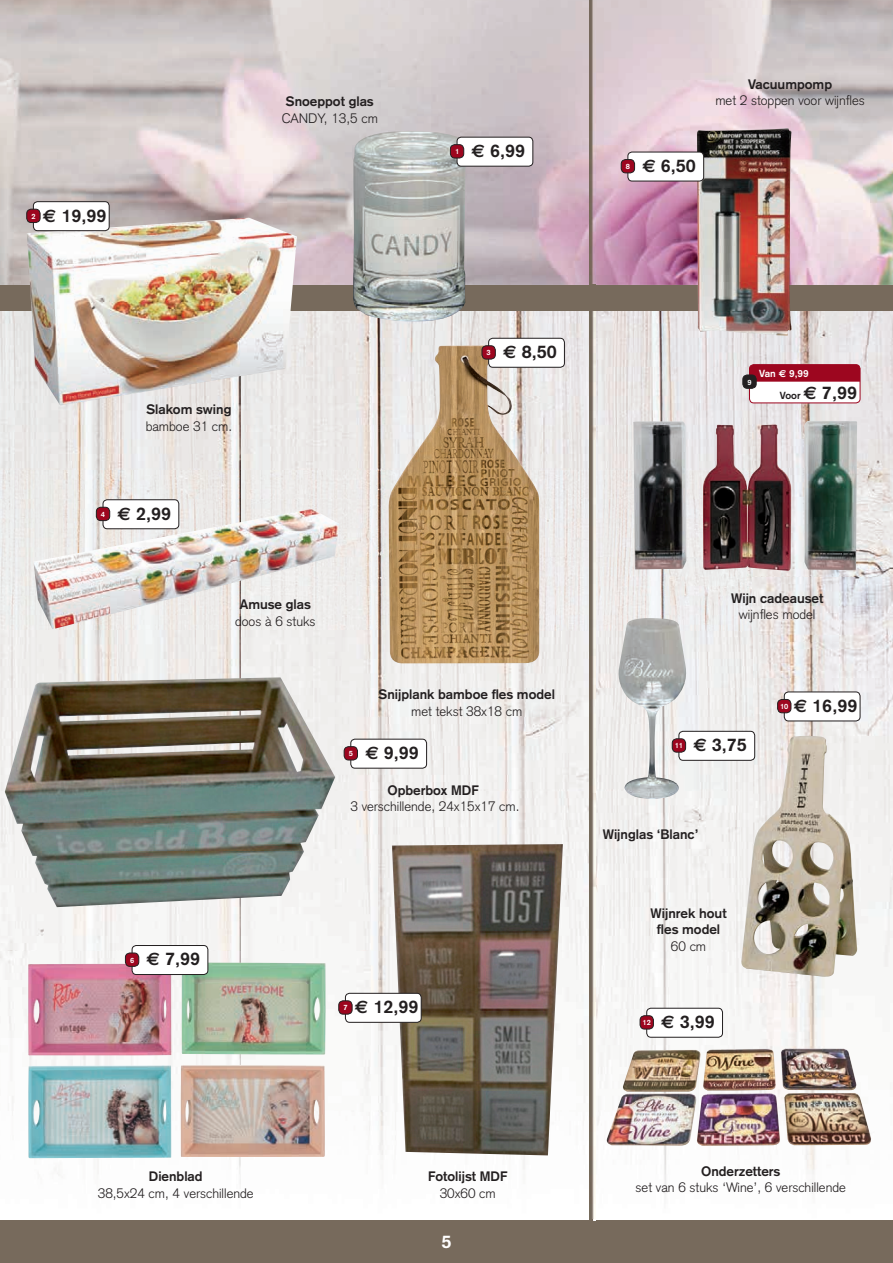
<style>
.page{position:relative;width:893px;height:1263px;background:#fff}
.page>*{position:absolute;margin:0;border:0;box-sizing:border-box;transform-origin:0 0}
.t1{font:700 18px "Akzidenz Grotesk";color:#231f20}
.t2{font:700 18px "Akzidenz Grotesk";color:#fff}
.t3{font:300 13.5px "Akzidenz Grotesk";color:#231f20}
.t4{font:700 13.5px/16.5px "Akzidenz Grotesk";color:#231f20;text-align:center}
.t5{font:700 10.2px "Akzidenz Grotesk";color:#231f20}
.t6{font:700 10.2px "Akzidenz Grotesk";color:#fff}
.t7{font:700 7.5px "Akzidenz Grotesk";color:#fff}
.s1{font-family:"Euro Sans"}
.s2{font-family:"Euro Sans";font-size:18px}
.s3{font-size:18px}
</style>
<div class="page">
<img style="left:0;top:310px;width:893px;height:894px">
<img style="left:0;top:0;width:893px;height:285px">
<div style="left:0;top:285px;width:893px;height:25px;background:#776a5c"></div>
<div style="left:0;top:1220px;width:893px;height:43px;background:#776a5c"></div>
<img style="left:5px;top:677px;width:330px;height:230px">
<img style="left:392px;top:844px;width:171px;height:311px">
<img style="left:27px;top:218px;width:270px;height:187px">
<img style="left:28px;top:962px;width:298px;height:196px">
<img style="left:33px;top:509px;width:306px;height:120px">
<img style="left:388px;top:345px;width:153px;height:319px">
<div style="left:351px;top:739px;width:76px;height:29px;background:#fff;border-radius:4px"></div>
<div style="left:350px;top:739px;width:77px;height:29px;border:1px solid #231f20;border-radius:4px"></div>
<div style="left:344px;top:747px;width:13px;height:13px;background:#9d061f;border-radius:5px"></div>
<div style="left:344px;top:746px;width:14px;height:14px;border:1px solid #231f20;border-radius:5px"></div>
<div style="left:489px;top:338px;width:75px;height:29px;background:#fff;border-radius:4px"></div>
<div style="left:488px;top:338px;width:77px;height:30px;border:1px solid #231f20;border-radius:4px"></div>
<div style="left:482px;top:346px;width:13px;height:13px;background:#9d061f;border-radius:5px"></div>
<div style="left:482px;top:345px;width:14px;height:14px;border:1px solid #231f20;border-radius:5px"></div>
<div style="left:345px;top:993px;width:76px;height:29px;background:#fff;border-radius:4px"></div>
<div style="left:345px;top:993px;width:77px;height:30px;border:1px solid #231f20;border-radius:4px"></div>
<div style="left:339px;top:1001px;width:13px;height:13px;background:#9d061f;border-radius:5px"></div>
<div style="left:338px;top:1000px;width:14px;height:14px;border:1px solid #231f20;border-radius:5px"></div>
<div style="left:132px;top:945px;width:76px;height:29px;background:#fff;border-radius:4px"></div>
<div style="left:132px;top:945px;width:76px;height:30px;border:1px solid #231f20;border-radius:4px"></div>
<div style="left:125px;top:953px;width:14px;height:13px;background:#9d061f;border-radius:5px"></div>
<div style="left:125px;top:953px;width:14px;height:14px;border:1px solid #231f20;border-radius:5px"></div>
<div style="left:33px;top:202px;width:76px;height:29px;background:#fff;border-radius:4px"></div>
<div style="left:33px;top:201px;width:77px;height:30px;border:1px solid #231f20;border-radius:4px"></div>
<div style="left:27px;top:209px;width:13px;height:14px;background:#9d061f;border-radius:5px"></div>
<div style="left:26px;top:209px;width:14px;height:14px;border:1px solid #231f20;border-radius:5px"></div>
<div style="left:103px;top:500px;width:76px;height:29px;background:#fff;border-radius:4px"></div>
<div style="left:103px;top:499px;width:76px;height:30px;border:1px solid #231f20;border-radius:4px"></div>
<div style="left:96px;top:507px;width:14px;height:14px;background:#9d061f;border-radius:5px"></div>
<div style="left:96px;top:507px;width:14px;height:14px;border:1px solid #231f20;border-radius:5px"></div>
<img style="left:697px;top:128px;width:95px;height:208px">
<div style="left:628px;top:152px;width:76px;height:29px;background:#fff;border-radius:4px"></div>
<div style="left:627px;top:152px;width:77px;height:29px;border:1px solid #231f20;border-radius:4px"></div>
<div style="left:621px;top:160px;width:14px;height:13px;background:#9d061f;border-radius:5px"></div>
<div style="left:621px;top:159px;width:14px;height:14px;border:1px solid #231f20;border-radius:5px"></div>
<img style="left:633px;top:421px;width:224px;height:150px">
<img style="left:617px;top:618px;width:73px;height:181px">
<div style="left:679px;top:731px;width:76px;height:29px;background:#fff;border-radius:4px"></div>
<div style="left:678px;top:731px;width:77px;height:30px;border:1px solid #231f20;border-radius:4px"></div>
<div style="left:672px;top:739px;width:14px;height:13px;background:#9d061f;border-radius:5px"></div>
<div style="left:672px;top:738px;width:14px;height:14px;border:1px solid #231f20;border-radius:5px"></div>
<img style="left:605px;top:1048px;width:268px;height:98px">
<div style="left:647px;top:1008px;width:75px;height:29px;background:#fff;border-radius:4px"></div>
<div style="left:646px;top:1008px;width:77px;height:29px;border:1px solid #231f20;border-radius:4px"></div>
<div style="left:640px;top:1016px;width:13px;height:13px;background:#9d061f;border-radius:5px"></div>
<div style="left:640px;top:1015px;width:14px;height:14px;border:1px solid #231f20;border-radius:5px"></div>
<div style="left:749px;top:365px;width:111px;height:38px;background:#fff;border-radius:4px"></div>
<div style="left:749px;top:364px;width:111px;height:39px;border:1px solid #9d061f;border-radius:4px"></div>
<div style="left:749px;top:365px;width:111px;height:17px;background:#9d061f"></div>
<div style="left:743px;top:375px;width:13px;height:13px;background:#231f20;border-radius:5px"></div>
<div style="left:742px;top:375px;width:14px;height:14px;border:1px solid #231f20;border-radius:5px"></div>
<div style="left:784px;top:692px;width:76px;height:29px;background:#fff;border-radius:4px"></div>
<div style="left:784px;top:691px;width:76px;height:30px;border:1px solid #231f20;border-radius:4px"></div>
<div style="left:778px;top:699px;width:13px;height:14px;background:#9d061f;border-radius:5px"></div>
<div style="left:777px;top:699px;width:14px;height:14px;border:1px solid #231f20;border-radius:5px"></div>
<img style="left:740px;top:736px;width:117px;height:242px">
<img style="left:589px;top:0;width:6px;height:285px">
<img style="left:589px;top:310px;width:6px;height:909px">
<img style="left:353px;top:131px;width:117px;height:192px">
<div style="left:457px;top:137px;width:76px;height:29px;background:#fff;border-radius:4px"></div>
<div style="left:457px;top:137px;width:76px;height:30px;border:1px solid #231f20;border-radius:4px"></div>
<div style="left:450px;top:145px;width:14px;height:13px;background:#9d061f;border-radius:5px"></div>
<div style="left:450px;top:144px;width:14px;height:14px;border:1px solid #231f20;border-radius:5px"></div>
<p class="t7" style="left:31px;top:212px;width:6px">2</p>
<h1 class="t1" style="left:43px;top:205px;width:65px"><span class="s1">€</span> 19,99</h1>
<p class="t4" style="left:286px;top:93px;width:89px">Snoeppot glas</p>
<p class="t3" style="left:282px;top:110px;width:98px">CANDY, 13,5 cm</p>
<p class="t7" style="left:455px;top:147px;width:6px">1</p>
<h1 class="t1" style="left:472px;top:140px;width:55px"><span class="s1">€</span> 6,99</h1>
<p class="t7" style="left:626px;top:162px;width:6px">8</p>
<h1 class="t1" style="left:642px;top:155px;width:55px"><span class="s1">€</span> 6,50</h1>
<p class="t4" style="left:748px;top:76px;width:86px">Vacuumpomp</p>
<p class="t3" style="left:715px;top:93px;width:151px">met 2 stoppen voor wijnfles</p>
<p class="t4" style="left:146px;top:401px;width:87px">Slakom swing</p>
<p class="t3" style="left:146px;top:418px;width:88px">bamboe 31 cm.</p>
<p class="t7" style="left:101px;top:510px;width:6px">4</p>
<h1 class="t1" style="left:118px;top:503px;width:55px"><span class="s1">€</span> 2,99</h1>
<p class="t4" style="left:240px;top:596px;width:73px">Amuse glas</p>
<p class="t3" style="left:235px;top:613px;width:82px">doos à 6 stuks</p>
<p class="t7" style="left:487px;top:348px;width:6px">3</p>
<h1 class="t1" style="left:503px;top:341px;width:55px"><span class="s1">€</span> 8,50</h1>
<p class="t4" style="left:379px;top:686px;width:178px">Snijplank bamboe fles model</p>
<p class="t3" style="left:411px;top:703px;width:113px">met tekst 38x18 cm</p>
<p class="t7" style="left:349px;top:749px;width:6px">5</p>
<h1 class="t1" style="left:365px;top:742px;width:55px"><span class="s1">€</span> 9,99</h1>
<p class="t4" style="left:387px;top:782px;width:93px">Opberbox MDF</p>
<p class="t3" style="left:350px;top:799px;width:171px">3 verschillende, 24x15x17 cm.</p>
<p class="t7" style="left:130px;top:955px;width:6px">6</p>
<h1 class="t1" style="left:147px;top:948px;width:55px"><span class="s1">€</span> 7,99</h1>
<p class="t7" style="left:343px;top:1003px;width:6px">7</p>
<h1 class="t1" style="left:355px;top:996px;width:65px"><span class="s1">€</span> 12,99</h1>
<p class="t6" style="left:759px;top:367px;width:51px">Van <span class="s1">€</span> 9,99</p>
<p class="t7" style="left:747px;top:377px;width:6px">9</p>
<p class="t5" style="left:780px;top:390px;width:79px">Voor <span class="s2">€</span> <span class="s3">7,99</span></p>
<p class="t4" style="left:731px;top:589px;width:94px">Wijn cadeauset</p>
<p class="t3" style="left:739px;top:606px;width:78px">wijnfles model</p>
<p class="t7" style="left:675px;top:741px;width:10px">11</p>
<h1 class="t1" style="left:693px;top:734px;width:55px"><span class="s1">€</span> 3,75</h1>
<p class="t4" style="left:603px;top:826px;width:97px">Wijnglas ‘Blanc’</p>
<p class="t4" style="left:650px;top:904px;width:78px">Wijnrek hout fles model</p>
<p class="t3" style="left:671px;top:938px;width:37px">60 cm</p>
<p class="t7" style="left:643px;top:1018px;width:10px">12</p>
<h1 class="t1" style="left:661px;top:1011px;width:55px"><span class="s1">€</span> 3,99</h1>
<p class="t7" style="left:780px;top:702px;width:10px">10</p>
<h1 class="t1" style="left:794px;top:695px;width:65px"><span class="s1">€</span> 16,99</h1>
<p class="t4" style="left:149px;top:1168px;width:55px">Dienblad</p>
<p class="t3" style="left:98px;top:1185px;width:157px">38,5x24 cm, 4 verschillende</p>
<p class="t4" style="left:428px;top:1168px;width:81px">Fotolijst MDF</p>
<p class="t3" style="left:440px;top:1185px;width:58px">30x60 cm</p>
<h1 class="t2" style="left:441px;top:1231px;width:12px">35</h1>
<p class="t4" style="left:701px;top:1162px;width:81px">Onderzetters</p>
<p class="t3" style="left:636px;top:1179px;width:212px">set van 6 stuks ‘Wine’, 6 verschillende</p>
</div>
